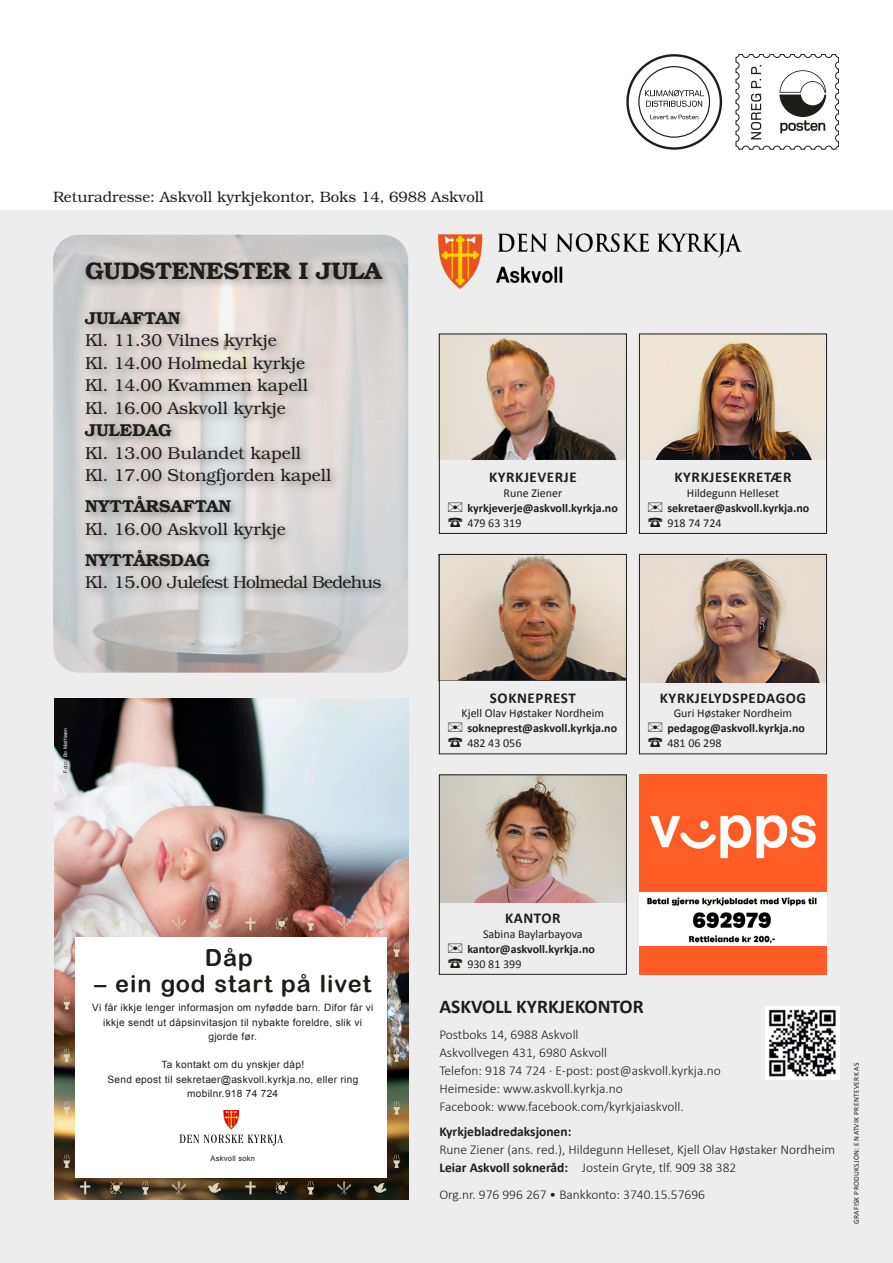
<style>
.page{position:relative;width:893px;height:1263px;background:#fff}
.page>*{position:absolute;margin:0;border:0;box-sizing:border-box;transform-origin:0 0}
.t1{font:600 24px "Bookman Std";letter-spacing:-.01em;color:#1d1d1b}
.t2{font:700 23.55px "Arial Rounded MT";letter-spacing:.04em;color:#1d1d1b}
.t3{font:700 19.5px "Calibri";color:#1d1d1b}
.t4{font:300 17.25px "Bookman Std";color:#1d1d1b}
.t5{font:600 17.25px "Bookman Std";color:#1d1d1b}
.t6{font:300 17.25px "Bookman Std";letter-spacing:-.04em;color:#1d1d1b}
.t7{font:700 15px "Calibri";letter-spacing:.04em;color:#1d1d1b}
.t8{font:300 15px "Bookman Std";color:#1d1d1b}
.t9{font:300 13.5px "Calibri";color:#1d1d1b}
.t10{font:700 13.5px "Calibri";color:#1d1d1b}
.t11{font:700 12px "Calibri";color:#1d1d1b}
.t12{font:12px "Calibri";color:#1d1d1b}
.t13{font:10.05px/14.2px "Arial";letter-spacing:.03em;color:#1d1d1b;text-align:center}
.t14{font:7.5px "Calibri";letter-spacing:.04em;color:#1d1d1b}
.t15{font:7.5px "Arial";letter-spacing:.03em;color:#1d1d1b}
.t16{font:5.1px "Arial";letter-spacing:.03em;color:#fff}
.s1{color:#1d1d1b}
.s2{font-weight:700}
</style>
<div class="page">
<svg style="left:735px;top:54px;width:104px;height:96px"></svg>
<svg style="left:626px;top:54px;width:96px;height:96px"></svg>
<div style="left:0;top:210px;width:893px;height:1053px;background:#ededed"></div>
<div style="left:639px;top:774px;width:188px;height:201px;background:#ff5c25"></div>
<img style="left:54px;top:698px;width:354px;height:501px">
<img style="left:59px;top:918px;width:340px;height:281px">
<div style="left:75px;top:937px;width:312px;height:241px;background:#fff"></div>
<svg style="left:179px;top:1110px;width:104px;height:35px"></svg>
<img style="left:639px;top:893px;width:188px;height:52px">
<img style="left:649px;top:815px;width:167px;height:44px">
<img style="left:765px;top:1006px;width:74px;height:74px">
<img style="left:439px;top:233px;width:302px;height:55px">
<img style="left:441px;top:336px;width:184px;height:124px">
<img style="left:641px;top:336px;width:184px;height:124px">
<img style="left:441px;top:556px;width:184px;height:124px">
<img style="left:641px;top:556px;width:184px;height:126px">
<div style="left:439px;top:554px;width:188px;height:200px;border:1px solid #1d1d1b"></div>
<div style="left:639px;top:554px;width:188px;height:200px;border:1px solid #1d1d1b"></div>
<img style="left:441px;top:776px;width:184px;height:126px">
<div style="left:439px;top:774px;width:188px;height:201px;border:1px solid #1d1d1b"></div>
<div style="left:439px;top:334px;width:188px;height:200px;border:1px solid #1d1d1b"></div>
<div style="left:639px;top:334px;width:188px;height:200px;border:1px solid #1d1d1b"></div>
<img style="left:53px;top:235px;width:355px;height:438px">
<div style="left:80px;top:258px;width:313px;height:341px;background:#1d1d1b;opacity:.45"></div>
<p class="t8" style="left:53px;top:188px;width:432px">Returadresse: Askvoll kyrkjekontor, Boks 14, 6988 Askvoll</p>
<p class="t1" style="left:85px;top:256px;width:298px">GUDSTENESTER I JULA</p>
<p class="t5" style="left:85px;top:308px;width:97px">JULAFTAN</p>
<p class="t4" style="left:85px;top:331px;width:193px">Kl. 11.30 Vilnes kyrkje</p>
<p class="t4" style="left:85px;top:353px;width:222px">Kl. 14.00 Holmedal kyrkje</p>
<p class="t4" style="left:85px;top:376px;width:224px">Kl. 14.00 Kvammen kapell</p>
<p class="t4" style="left:85px;top:398px;width:202px">Kl. 16.00 Askvoll kyrkje</p>
<p class="t5" style="left:85px;top:420px;width:88px">JULEDAG</p>
<p class="t4" style="left:85px;top:443px;width:217px">Kl. 13.00 Bulandet kapell</p>
<p class="t4" style="left:85px;top:466px;width:248px">Kl. 17.00 Stongfjorden kapell</p>
<p class="t5" style="left:85px;top:496px;width:148px">NYTTÅRSAFTAN</p>
<p class="t4" style="left:85px;top:519px;width:202px">Kl. 16.00 Askvoll kyrkje</p>
<p class="t5" style="left:85px;top:550px;width:126px">NYTTÅRSDAG</p>
<p class="t6" style="left:85px;top:573px;width:298px">Kl. 15.00 Julefest Holmedal Bedehus</p>
<p class="t16" style="left:62px;top:773px;width:46px;rotate:-90deg"><span class="s1">Foto:</span> Bo Mathisen</p>
<p class="t7" style="left:489px;top:467px;width:89px">KYRKJEVERJE</p>
<p class="t12" style="left:504px;top:484px;width:60px">Rune Ziener</p>
<p class="t11" style="left:467px;top:499px;width:152px">kyrkjeverje@askvoll.kyrkja.no</p>
<p class="t12" style="left:467px;top:514px;width:56px">479 63 319</p>
<p class="t7" style="left:490px;top:687px;width:87px">SOKNEPREST</p>
<p class="t12" style="left:462px;top:705px;width:144px">Kjell Olav Høstaker Nordheim</p>
<p class="t11" style="left:467px;top:720px;width:151px">sokneprest@askvoll.kyrkja.no</p>
<p class="t12" style="left:467px;top:735px;width:56px">482 43 056</p>
<p class="t7" style="left:674px;top:467px;width:119px">KYRKJESEKRETÆR</p>
<p class="t12" style="left:687px;top:484px;width:94px">Hildegunn Helleset</p>
<p class="t11" style="left:667px;top:499px;width:143px">sekretaer@askvoll.kyrkja.no</p>
<p class="t12" style="left:667px;top:514px;width:56px">918 74 724</p>
<p class="t7" style="left:660px;top:687px;width:148px">KYRKJELYDSPEDAGOG</p>
<p class="t12" style="left:674px;top:705px;width:120px">Guri Høstaker Nordheim</p>
<p class="t11" style="left:667px;top:720px;width:139px">pedagog@askvoll.kyrkja.no</p>
<p class="t12" style="left:667px;top:735px;width:56px">481 06 298</p>
<p class="t2" style="left:205px;top:943px;width:50px">Dåp</p>
<p class="t2" style="left:95px;top:970px;width:278px">– ein god start på livet</p>
<p class="t13" style="left:92px;top:1001px;width:283px">Vi får ikkje lenger informasjon om nyfødde barn. Difor får vi ikkje sendt ut dåpsinvitasjon til nybakte foreldre, slik vi gjorde før.</p>
<p class="t13" style="left:107px;top:1058px;width:252px">Ta kontakt om du ynskjer dåp!<br>Send epost til sekretaer@askvoll.kyrkja.no, eller ring mobilnr.918 74 724</p>
<p class="t15" style="left:211px;top:1154px;width:46px">Askvoll sokn</p>
<p class="t7" style="left:505px;top:908px;width:57px">KANTOR</p>
<p class="t12" style="left:483px;top:925px;width:101px">Sabina Baylarbayova</p>
<p class="t11" style="left:467px;top:940px;width:129px">kantor@askvoll.kyrkja.no</p>
<p class="t12" style="left:467px;top:955px;width:56px">930 81 399</p>
<p class="t3" style="left:439px;top:992px;width:206px">ASKVOLL KYRKJEKONTOR</p>
<p class="t9" style="left:439px;top:1026px;width:141px">Postboks 14, 6988 Askvoll</p>
<p class="t9" style="left:439px;top:1044px;width:169px">Askvollvegen 431, 6980 Askvoll</p>
<p class="t9" style="left:439px;top:1062px;width:283px">Telefon: 918 74 724 · E-post: post@askvoll.kyrkja.no</p>
<p class="t9" style="left:439px;top:1080px;width:185px">Heimeside: www.askvoll.kyrkja.no</p>
<p class="t9" style="left:439px;top:1098px;width:246px">Facebook: www.facebook.com/kyrkjaiaskvoll.</p>
<p class="t10" style="left:439px;top:1122px;width:134px">Kyrkjebladredaksjonen:</p>
<p class="t9" style="left:439px;top:1141px;width:397px">Rune Ziener (ans. red.), Hildegunn Helleset, Kjell Olav Høstaker Nordheim</p>
<p class="t9" style="left:439px;top:1159px;width:299px"><span class="s2">Leiar Askvoll sokneråd:</span> Jostein Gryte, tlf. 909 38 382</p>
<p class="t9" style="left:439px;top:1186px;width:267px">Org.nr. 976 996 267 • Bankkonto: 3740.15.57696</p>
<p class="t14" style="left:851px;top:1224px;width:163px;rotate:-90deg">GRAFISK PRODUKSJON: E NATVIK PRENTEVERK AS</p>
</div>
